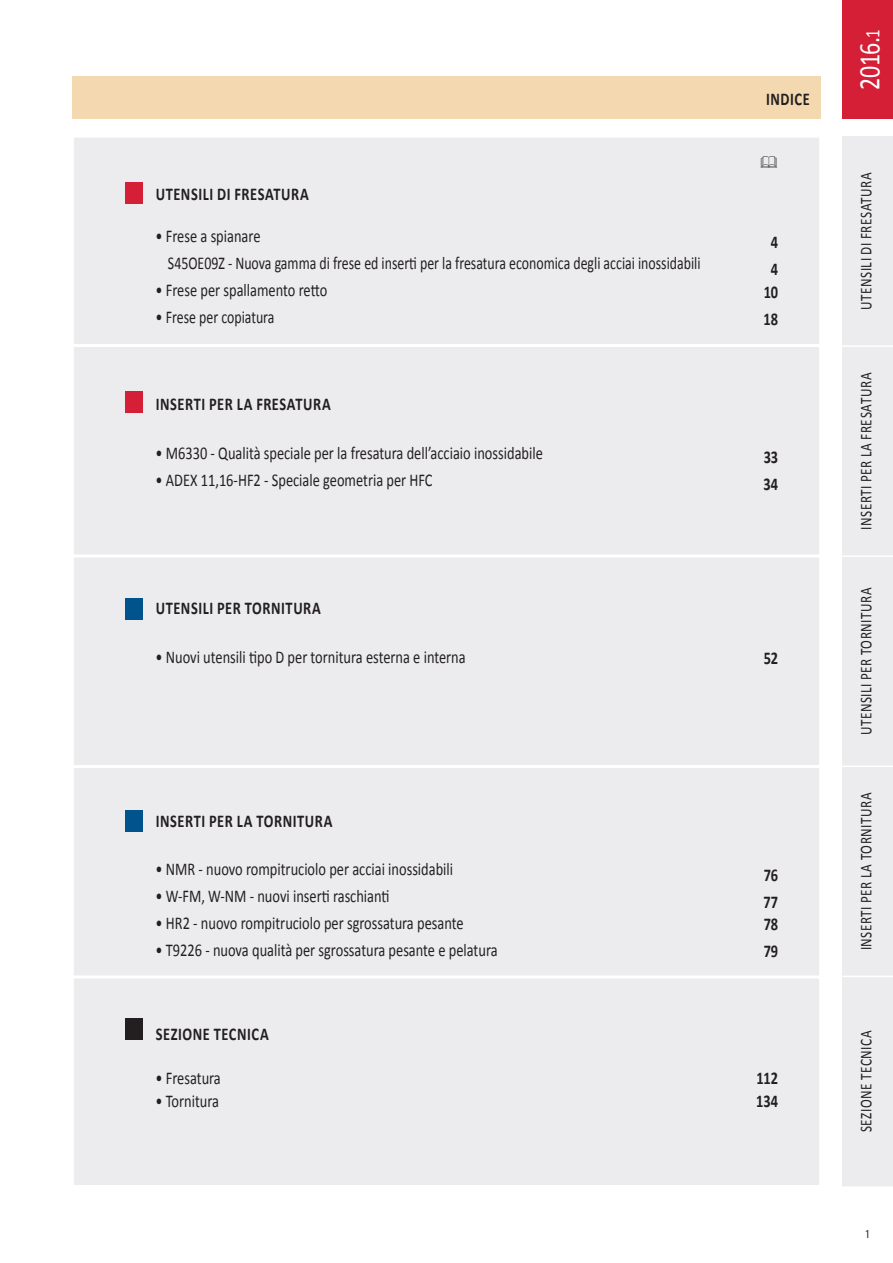
<style>
.page{position:relative;width:893px;height:1263px;background:#fff}
.page>*{position:absolute;margin:0;border:0;box-sizing:border-box;transform-origin:0 0}
.t1{font:30px "Calibri";color:#fff;scale:.8 1}
.Headline{font:18px "Calibri";color:#231f20;scale:.8 1}
.Headline-2{font:700 18px/27px "Calibri";letter-spacing:.04em;color:#231f20;scale:.8 1}
.Headline-3{font:18px "Calibri";color:#231f20;scale:.77 1}
.Headline_frame{font:700 18px "Calibri";letter-spacing:.04em;color:#231f20;scale:.8 1}
.t2{font:16.5px "Calibri";letter-spacing:.04em;color:#231f20;scale:.8 1}
.t3{font:condensed 12px "Myriad Pro";color:#231f20}
.s1{font-size:21px}
</style>
<div class="page">
<div style="left:842px;top:0;width:51px;height:119px;background:#d51f36"></div>
<div style="left:72px;top:77px;width:749px;height:42px;background:#f4d8b0"></div>
<div style="left:842px;top:136px;width:51px;height:1050px;background:#ececee"></div>
<hr style="left:842px;top:345px;width:51px;height:2px;background:#fff">
<hr style="left:842px;top:555px;width:51px;height:2px;background:#fff">
<hr style="left:842px;top:765px;width:51px;height:2px;background:#fff">
<hr style="left:842px;top:976px;width:51px;height:1px;background:#fff">
<div style="left:72px;top:136px;width:749px;height:209px;background:#ececee;border:2px solid #fff"></div>
<div style="left:72px;top:345px;width:749px;height:211px;background:#ececee;border:2px solid #fff"></div>
<div style="left:72px;top:766px;width:749px;height:211px;background:#ececee;border:2px solid #fff"></div>
<div style="left:72px;top:556px;width:749px;height:210px;background:#ececee;border:2px solid #fff"></div>
<div style="left:72px;top:977px;width:749px;height:209px;background:#ececee;border:2px solid #fff"></div>
<div style="left:125px;top:182px;width:17px;height:21px;background:#d51f36"></div>
<div style="left:125px;top:391px;width:17px;height:21px;background:#d51f36"></div>
<div style="left:125px;top:598px;width:17px;height:21px;background:#00538d"></div>
<div style="left:125px;top:810px;width:17px;height:21px;background:#00538d"></div>
<div style="left:125px;top:1018px;width:17px;height:22px;background:#231f20"></div>
<p class="Headline-2" style="left:156px;top:181px;width:193px">UTENSILI DI FRESATURA</p>
<p class="Headline" style="left:155px;top:225px;width:133px">• Frese a spianare</p>
<p class="Headline-3" style="left:168px;top:252px;width:693px">S45OE09Z - Nuova gamma di frese ed inserti per la fresatura economica degli acciai inossidabili</p>
<p class="Headline" style="left:155px;top:279px;width:216px">• Frese per spallamento retto</p>
<p class="Headline" style="left:155px;top:306px;width:150px">• Frese per copiatura</p>
<p class="Headline-2" style="left:156px;top:390px;width:220px">INSERTI PER LA FRESATURA</p>
<p class="Headline" style="left:155px;top:442px;width:486px">• M6330 - Qualità speciale per la fresatura dell’acciaio inossidabile</p>
<p class="Headline" style="left:155px;top:469px;width:348px">• ADEX 11,16-HF2 - Speciale geometria per HFC</p>
<p class="Headline-2" style="left:156px;top:594px;width:208px">UTENSILI PER TORNITURA</p>
<p class="Headline" style="left:155px;top:645px;width:389px">• Nuovi utensili tipo D per tornitura esterna e interna</p>
<p class="Headline-2" style="left:156px;top:807px;width:223px">INSERTI PER LA TORNITURA</p>
<p class="Headline" style="left:155px;top:858px;width:374px">• NMR - nuovo rompitruciolo per acciai inossidabili</p>
<p class="Headline" style="left:155px;top:885px;width:294px">• W-FM, W-NM - nuovi inserti raschianti</p>
<p class="Headline" style="left:155px;top:912px;width:387px">• HR2 - nuovo rompitruciolo per sgrossatura pesante</p>
<p class="Headline" style="left:155px;top:939px;width:429px">• T9226 - nuova qualità per sgrossatura pesante e pelatura</p>
<p class="Headline-2" style="left:156px;top:1021px;width:143px">SEZIONE TECNICA</p>
<p class="Headline" style="left:155px;top:1067px;width:83px">• Fresatura</p>
<p class="Headline" style="left:155px;top:1089px;width:81px">• Tornitura</p>
<p class="Headline_frame" style="left:766px;top:87px;width:56px">INDICE</p>
<p class="Headline-2" style="left:771px;top:229px;width:11px">4<br>4</p>
<p class="Headline-2" style="left:764px;top:278px;width:20px">10<br>18</p>
<p class="Headline-2" style="left:763px;top:443px;width:20px">33<br>34</p>
<p class="Headline-2" style="left:764px;top:645px;width:19px">52</p>
<p class="Headline-2" style="left:764px;top:861px;width:20px">76<br>77</p>
<p class="Headline-2" style="left:764px;top:911px;width:20px">78<br>79</p>
<p class="Headline-2" style="left:756px;top:1067px;width:29px;line-height:22.5px">112<br>134</p>
<h1 class="t1" style="left:851px;top:90px;width:77px;rotate:-90deg">2016.<span class="s1">1</span></h1>
<p class="t2" style="left:855px;top:310px;width:173px;rotate:-90deg">UTENSILI DI FRESATURA</p>
<p class="t2" style="left:855px;top:530px;width:198px;rotate:-90deg">INSERTI PER LA FRESATURA</p>
<p class="t2" style="left:855px;top:735px;width:187px;rotate:-90deg">UTENSILI PER TORNITURA</p>
<p class="t2" style="left:855px;top:950px;width:199px;rotate:-90deg">INSERTI PER LA TORNITURA</p>
<p class="t2" style="left:855px;top:1132px;width:129px;rotate:-90deg">SEZIONE TECNICA</p>
<p class="t3" style="left:865px;top:1227px;width:6px">1</p>
</div>
